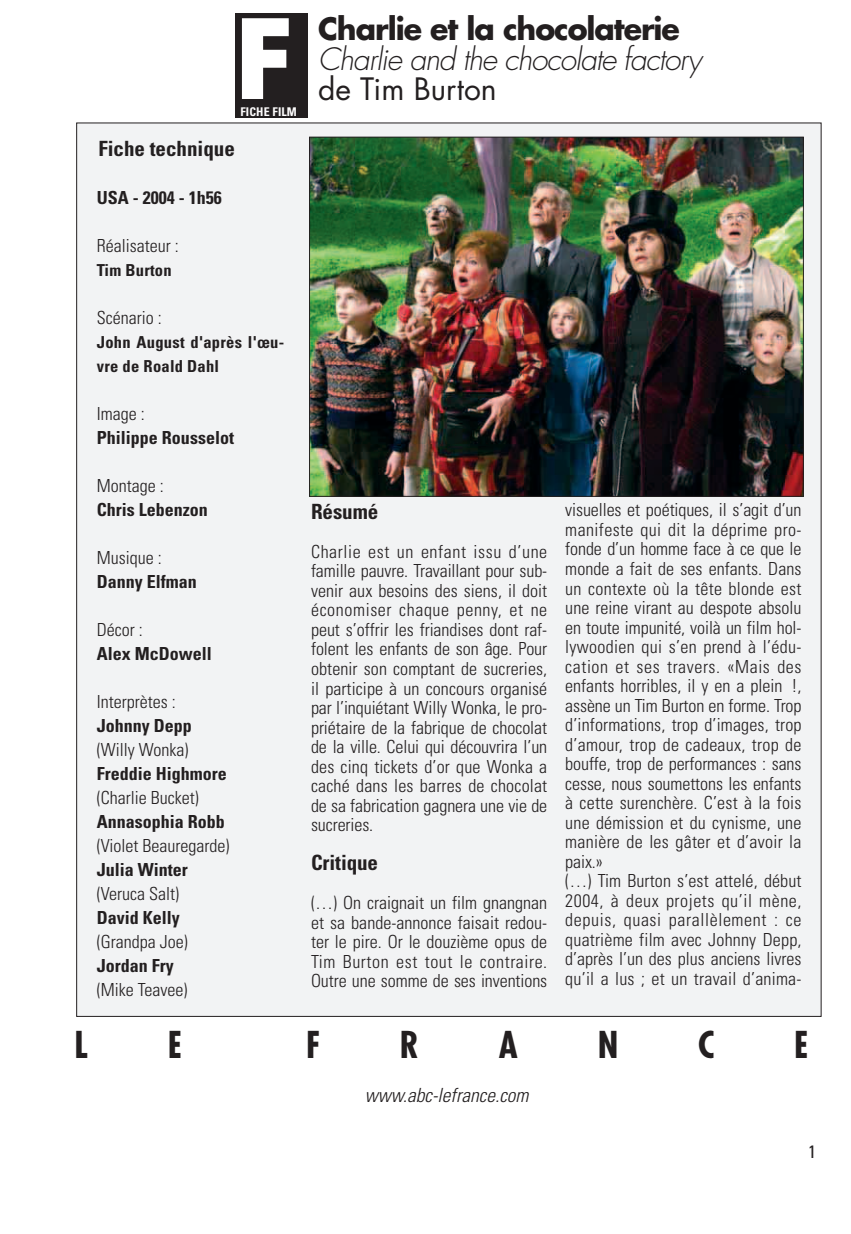
<style>
.page{position:relative;width:851px;height:1234px;background:#fff}
.page>*{position:absolute;margin:0;border:0;box-sizing:border-box;transform-origin:0 0}
.t1{font:700 108px "Futura";color:#fff}
.t2{font:700 condensed 36px "Futura";color:#231f20}
.t3{font:italic 300 30px "Futura";letter-spacing:-.035em;color:#231f20}
.t4{font:700 30px "Futura";letter-spacing:-.035em;color:#231f20}
.t5{font:30px "Futura";color:#231f20}
.t6{font:700 condensed 21px "Univers";color:#231f20}
.t7{font:italic 300 condensed 19.5px "Univers";color:#231f20}
.t8{font:300 condensed 18px/19.5px "Univers";color:#231f20;text-align:justify}
.t9{font:700 condensed 18px "Univers";color:#231f20}
.t10{font:condensed 18px "Univers";color:#231f20}
.t11{font:700 condensed 16.5px/24px "Univers";letter-spacing:.015em;color:#231f20}
.t12{font:700 condensed 12px "Univers";letter-spacing:.01em;color:#fefdfd}
</style>
<div class="page">
<div style="left:77px;top:123px;width:744px;height:893px;background:#f2f3f4"></div>
<div style="left:235px;top:14px;width:72px;height:103px;background:#231f20"></div>
<img style="left:311px;top:139px;width:490px;height:355px">
<h1 class="t1" style="left:235px;top:10px;width:60px">F</h1>
<p class="t12" style="left:240px;top:107px;width:58px">FICHE FILM</p>
<p class="t6" style="left:98px;top:140px;width:138px">Fiche technique</p>
<p class="t9" style="left:97px;top:191px;width:126px">USA - 2004 - 1h56</p>
<p class="t8" style="left:97px;top:237px;width:83px">Réalisateur :</p>
<p class="t11" style="left:97px;top:259px;width:76px">Tim Burton</p>
<p class="t8" style="left:97px;top:309px;width:66px">Scénario :</p>
<p class="t11" style="left:97px;top:331px;width:189px">John August d'après l'œu&shy;vre de Roald Dahl</p>
<p class="t8" style="left:97px;top:405px;width:49px">Image :</p>
<p class="t9" style="left:97px;top:431px;width:139px">Philippe Rousselot</p>
<p class="t8" style="left:97px;top:477px;width:68px">Montage :</p>
<p class="t9" style="left:97px;top:503px;width:112px">Chris Lebenzon</p>
<p class="t8" style="left:97px;top:549px;width:66px">Musique :</p>
<p class="t9" style="left:97px;top:575px;width:101px">Danny Elfman</p>
<p class="t8" style="left:97px;top:621px;width:47px">Décor :</p>
<p class="t9" style="left:97px;top:647px;width:117px">Alex McDowell</p>
<p class="t8" style="left:97px;top:693px;width:80px">Interprètes :</p>
<p class="t9" style="left:97px;top:719px;width:96px">Johnny Depp</p>
<p class="t8" style="left:97px;top:741px;width:93px">(Willy Wonka)</p>
<p class="t9" style="left:97px;top:767px;width:131px">Freddie Highmore</p>
<p class="t8" style="left:97px;top:789px;width:103px">(Charlie Bucket)</p>
<p class="t9" style="left:97px;top:815px;width:129px">Annasophia Robb</p>
<p class="t8" style="left:97px;top:837px;width:134px">(Violet Beauregarde)</p>
<p class="t9" style="left:97px;top:863px;width:93px">Julia Winter</p>
<p class="t8" style="left:97px;top:885px;width:84px">(Veruca Salt)</p>
<p class="t9" style="left:97px;top:911px;width:84px">David Kelly</p>
<p class="t8" style="left:97px;top:933px;width:92px">(Grandpa Joe)</p>
<p class="t9" style="left:97px;top:959px;width:78px">Jordan Fry</p>
<p class="t8" style="left:97px;top:981px;width:92px">(Mike Teavee)</p>
<h3 class="t4" style="left:318px;top:15px;width:363px">Charlie et la chocolaterie</h3>
<h3 class="t3" style="left:318px;top:46px;width:385px">Charlie and the chocolate factory</h3>
<h3 class="t5" style="left:318px;top:75px;width:180px">de Tim Burton</h3>
<p class="t6" style="left:311px;top:503px;width:69px">Résumé</p>
<p class="t8" style="left:311px;top:543px;width:238px">Charlie est un enfant issu d’une famille pauvre. Travaillant pour sub&shy;venir aux besoins des siens, il doit économiser chaque penny, et ne peut s’offrir les friandises dont raf&shy;folent les enfants de son âge. Pour obtenir son comptant de sucreries, il participe à un concours organisé par l’inquiétant Willy Wonka, le pro&shy;priétaire de la fabrique de chocolat de la ville. Celui qui découvrira l’un des cinq tickets d’or que Wonka a caché dans les barres de chocolat de sa fabrication gagnera une vie de sucreries.</p>
<p class="t6" style="left:311px;top:854px;width:68px">Critique</p>
<p class="t8" style="left:311px;top:894px;width:238px">(…) On craignait un film gnangnan et sa bande-annonce faisait redou&shy;ter le pire. Or le douzième opus de Tim Burton est tout le contraire.<br>Outre une somme de ses inventions</p>
<p class="t8" style="left:565px;top:502px;width:238px;text-align:left">visuelles et poétiques, il s’agit d’un manifeste qui dit la déprime pro&shy;fonde d’un homme face à ce que le monde a fait de ses enfants. Dans un contexte où la tête blonde est une reine virant au despote absolu en toute impunité, voilà un film hol&shy;lywoodien qui s’en prend à l’édu&shy;cation et ses travers. «Mais des enfants horribles, il y en a plein !, assène un Tim Burton en forme. Trop d’informations, trop d’images, trop d’amour, trop de cadeaux, trop de bouffe, trop de performances : sans cesse, nous soumettons les enfants à cette surenchère. C’est à la fois une démission et du cynisme, une manière de les gâter et d’avoir la paix.»<br>(…) Tim Burton s’est attelé, début<br>2004, à deux projets qu’il mène, depuis, quasi parallèlement : ce quatrième film avec Johnny Depp, d’après l’un des plus anciens livres qu’il a lus ; et un travail d’anima-</p>
<h2 class="t2" style="left:74px;top:1028px;width:15px">L</h2>
<h2 class="t2" style="left:168px;top:1028px;width:16px">E</h2>
<h2 class="t2" style="left:306px;top:1028px;width:16px">F</h2>
<h2 class="t2" style="left:400px;top:1028px;width:21px">R</h2>
<h2 class="t2" style="left:499px;top:1028px;width:21px">A</h2>
<h2 class="t2" style="left:597px;top:1028px;width:22px">N</h2>
<h2 class="t2" style="left:698px;top:1028px;width:18px">C</h2>
<h2 class="t2" style="left:794px;top:1028px;width:16px">E</h2>
<p class="t7" style="left:365px;top:1087px;width:165px">www.abc-lefrance.com</p>
<p class="t10" style="left:808px;top:1144px;width:9px">1</p>
</div>
